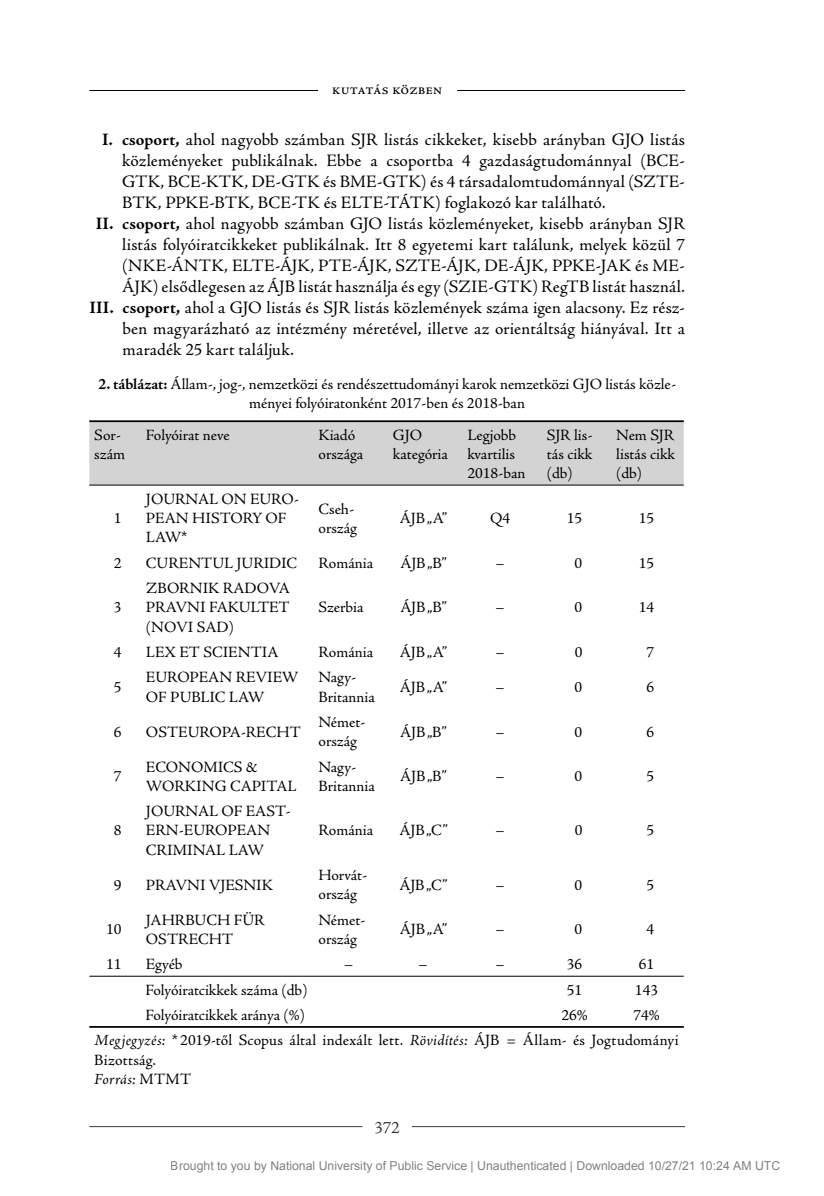
<style>
.page{position:relative;width:824px;height:1196px;background:#fff}
.page>*{position:absolute;margin:0;border:0;box-sizing:border-box;transform-origin:0 0}
.t1{font:17.5px "Adobe Jenson Pro";color:#000}
.t2{font:17.5px "Adobe Jenson Pro";color:#393939}
.t3{font:15.75px/19.2px "Adobe Jenson Pro";color:#000}
.t4{font:12.25px "Arial";color:rgb(0 0 0/.5)}
.s1{color:#fff}
.s2{font-weight:700}
.s3{font-weight:700;font-style:italic}
.s4{font-style:italic}
</style>
<div class="page">
<hr style="left:89px;top:1126px;width:273px;height:1px;background:#393939">
<hr style="left:412px;top:1126px;width:273px;height:1px;background:#393939">
<hr style="left:89px;top:90px;width:596px;height:1px;background:#000">
<div style="left:317px;top:82px;width:139px;height:12px;background:#fff"></div>
<div style="left:89px;top:422px;width:594px;height:62px;background:#d3d3d3"></div>
<hr style="left:89px;top:484px;width:594px;height:1px;background:#000">
<hr style="left:89px;top:420px;width:594px;height:2px;background:#000">
<hr style="left:89px;top:1026px;width:594px;height:1px;background:#000">
<hr style="left:89px;top:976px;width:594px;height:1px;background:#000">
<p class="t3" style="left:332px;top:80px;width:112px">kutatás közben</p>
<p class="t1" style="left:89px;top:133px;width:597px"><span class="s1">II</span><span class="s2">I</span><span class="s3">.</span> <span class="s2">csoport,</span> ahol nagyobb számban SJR listás cikkeket, kisebb arányban GJO listás</p>
<p class="t1" style="left:122px;top:154px;width:564px">közleményeket publikálnak. Ebbe a csoportba 4 gazdaságtudománnyal (BCE-</p>
<p class="t1" style="left:122px;top:175px;width:564px">GTK, BCE-KTK, DE-GTK és BME-GTK) és 4 társadalomtudománnyal (SZTE-</p>
<p class="t1" style="left:122px;top:196px;width:485px">BTK, PPKE-BTK, BCE-TK és ELTE-TÁTK) foglakozó kar található.</p>
<p class="t1" style="left:89px;top:217px;width:597px"><span class="s1">I</span><span class="s2">II. csoport,</span> ahol nagyobb számban GJO listás közleményeket, kisebb arányban SJR</p>
<p class="t1" style="left:122px;top:238px;width:564px">listás folyóiratcikkeket publikálnak. Itt 8 egyetemi kart találunk, melyek közül 7</p>
<p class="t1" style="left:122px;top:259px;width:564px">(NKE-ÁNTK, ELTE-ÁJK, PTE-ÁJK, SZTE-ÁJK, DE-ÁJK, PPKE-JAK és ME-</p>
<p class="t1" style="left:122px;top:280px;width:564px">ÁJK) elsődlegesen az ÁJB listát használja és egy (SZIE-GTK) RegTB listát használ.</p>
<p class="t1" style="left:89px;top:301px;width:597px"><span class="s2">III. csoport,</span> ahol a GJO listás és SJR listás közlemények száma igen alacsony. Ez rész-</p>
<p class="t1" style="left:122px;top:322px;width:564px">ben magyarázható az intézmény méretével, illetve az orientáltság hiányával. Itt a</p>
<p class="t1" style="left:122px;top:343px;width:173px">maradék 25 kart találjuk.</p>
<p class="t3" style="left:98px;top:376px;width:579px;text-align:center"><span class="s2">2. táblázat:</span> Állam-, jog-, nemzetközi és rendészettudományi karok nemzetközi GJO listás közle&shy;ményei folyóiratonként 2017-ben és 2018-ban</p>
<p class="t3" style="left:94px;top:426px;width:32px">Sor&shy;szám</p>
<p class="t3" style="left:146px;top:426px;width:85px">Folyóirat neve</p>
<p class="t3" style="left:318px;top:426px;width:46px">Kiadó országa</p>
<p class="t3" style="left:393px;top:426px;width:56px">GJO kategória</p>
<p class="t3" style="left:467px;top:426px;width:60px">Legjobb kvartilis<br>2018-ban</p>
<p class="t3" style="left:546px;top:426px;width:47px;text-align:justify">SJR lis&shy;tás cikk (db)</p>
<p class="t3" style="left:616px;top:426px;width:60px;text-align:justify">Nem SJR listás cikk (db)</p>
<p class="t3" style="left:114px;top:510px;width:9px">1</p>
<p class="t3" style="left:146px;top:490px;width:155px">JOURNAL ON EURO-<br>PEAN HISTORY OF<br>LAW*</p>
<p class="t3" style="left:318px;top:500px;width:40px">Cseh&shy;ország</p>
<p class="t3" style="left:400px;top:510px;width:49px">ÁJB „A”</p>
<p class="t3" style="left:490px;top:510px;width:22px">Q4</p>
<p class="t3" style="left:566px;top:510px;width:17px">15</p>
<p class="t3" style="left:638px;top:510px;width:17px">15</p>
<p class="t3" style="left:114px;top:554px;width:9px">2</p>
<p class="t3" style="left:146px;top:554px;width:153px">CURENTUL JURIDIC</p>
<p class="t3" style="left:318px;top:554px;width:56px">Románia</p>
<p class="t3" style="left:400px;top:554px;width:48px">ÁJB „B”</p>
<p class="t3" style="left:495px;top:554px;width:11px">–</p>
<p class="t3" style="left:574px;top:554px;width:9px">0</p>
<p class="t3" style="left:638px;top:554px;width:17px">15</p>
<p class="t3" style="left:114px;top:599px;width:9px">3</p>
<p class="t3" style="left:146px;top:580px;width:146px;text-align:justify">ZBORNIK RADOVA PRAVNI FAKULTET (NOVI SAD)</p>
<p class="t3" style="left:318px;top:599px;width:47px">Szerbia</p>
<p class="t3" style="left:400px;top:599px;width:48px">ÁJB „B”</p>
<p class="t3" style="left:495px;top:599px;width:11px">–</p>
<p class="t3" style="left:574px;top:599px;width:9px">0</p>
<p class="t3" style="left:638px;top:599px;width:17px">14</p>
<p class="t3" style="left:114px;top:643px;width:9px">4</p>
<p class="t3" style="left:146px;top:643px;width:134px">LEX ET SCIENTIA</p>
<p class="t3" style="left:318px;top:643px;width:56px">Románia</p>
<p class="t3" style="left:400px;top:643px;width:49px">ÁJB „A”</p>
<p class="t3" style="left:495px;top:643px;width:11px">–</p>
<p class="t3" style="left:574px;top:643px;width:9px">0</p>
<p class="t3" style="left:646px;top:643px;width:9px">7</p>
<p class="t3" style="left:114px;top:678px;width:9px">5</p>
<p class="t3" style="left:146px;top:669px;width:154px">EUROPEAN REVIEW<br>OF PUBLIC LAW</p>
<p class="t3" style="left:318px;top:669px;width:58px">Nagy-<br>Britannia</p>
<p class="t3" style="left:400px;top:678px;width:49px">ÁJB „A”</p>
<p class="t3" style="left:495px;top:678px;width:11px">–</p>
<p class="t3" style="left:574px;top:678px;width:9px">0</p>
<p class="t3" style="left:646px;top:678px;width:9px">6</p>
<p class="t3" style="left:114px;top:723px;width:9px">6</p>
<p class="t3" style="left:146px;top:723px;width:156px">OSTEUROPA-RECHT</p>
<p class="t3" style="left:318px;top:713px;width:48px">Német&shy;ország</p>
<p class="t3" style="left:400px;top:723px;width:48px">ÁJB „B”</p>
<p class="t3" style="left:495px;top:723px;width:11px">–</p>
<p class="t3" style="left:574px;top:723px;width:9px">0</p>
<p class="t3" style="left:646px;top:723px;width:9px">6</p>
<p class="t3" style="left:114px;top:768px;width:9px">7</p>
<p class="t3" style="left:146px;top:758px;width:152px">ECONOMICS &amp;<br>WORKING CAPITAL</p>
<p class="t3" style="left:318px;top:758px;width:58px">Nagy-<br>Britannia</p>
<p class="t3" style="left:400px;top:768px;width:48px">ÁJB „B”</p>
<p class="t3" style="left:495px;top:768px;width:11px">–</p>
<p class="t3" style="left:574px;top:768px;width:9px">0</p>
<p class="t3" style="left:646px;top:768px;width:9px">5</p>
<p class="t3" style="left:114px;top:822px;width:9px">8</p>
<p class="t3" style="left:146px;top:803px;width:146px">JOURNAL OF EAST-<br>ERN-EUROPEAN<br>CRIMINAL LAW</p>
<p class="t3" style="left:318px;top:822px;width:56px">Románia</p>
<p class="t3" style="left:399px;top:822px;width:50px">ÁJB „C”</p>
<p class="t3" style="left:495px;top:822px;width:11px">–</p>
<p class="t3" style="left:574px;top:822px;width:9px">0</p>
<p class="t3" style="left:646px;top:822px;width:9px">5</p>
<p class="t3" style="left:114px;top:876px;width:9px">9</p>
<p class="t3" style="left:146px;top:876px;width:129px">PRAVNI VJESNIK</p>
<p class="t3" style="left:318px;top:866px;width:50px">Horvát&shy;ország</p>
<p class="t3" style="left:399px;top:876px;width:50px">ÁJB „C”</p>
<p class="t3" style="left:495px;top:876px;width:11px">–</p>
<p class="t3" style="left:574px;top:876px;width:9px">0</p>
<p class="t3" style="left:646px;top:876px;width:9px">5</p>
<p class="t3" style="left:106px;top:921px;width:17px">10</p>
<p class="t3" style="left:146px;top:911px;width:120px">JAHRBUCH FÜR<br>OST RECHT</p>
<p class="t3" style="left:318px;top:911px;width:48px">Német&shy;ország</p>
<p class="t3" style="left:400px;top:921px;width:49px">ÁJB „A”</p>
<p class="t3" style="left:495px;top:921px;width:11px">–</p>
<p class="t3" style="left:574px;top:921px;width:9px">0</p>
<p class="t3" style="left:646px;top:921px;width:9px">4</p>
<p class="t3" style="left:106px;top:956px;width:17px">11</p>
<p class="t3" style="left:146px;top:956px;width:38px">Egyéb</p>
<p class="t3" style="left:344px;top:956px;width:11px">–</p>
<p class="t3" style="left:418px;top:956px;width:11px">–</p>
<p class="t3" style="left:495px;top:956px;width:11px">–</p>
<p class="t3" style="left:566px;top:956px;width:17px">36</p>
<p class="t3" style="left:638px;top:956px;width:17px">61</p>
<p class="t3" style="left:145px;top:981px;width:163px">Folyóiratcikkek száma (db)</p>
<p class="t3" style="left:567px;top:981px;width:17px">51</p>
<p class="t3" style="left:635px;top:981px;width:25px">143</p>
<p class="t3" style="left:145px;top:1006px;width:161px">Folyóiratcikkek aránya (%)</p>
<p class="t3" style="left:561px;top:1006px;width:28px">26%</p>
<p class="t3" style="left:94px;top:1003px;width:586px;line-height:25.4px;text-indent:539px">74%<br><span class="s4">Megjegyzés:</span> * 2019-től Scopus által indexált lett. <span class="s4">Rövidítés:</span> ÁJB = Állam- és Jogtudományi</p>
<p class="t3" style="left:94px;top:1051px;width:98px">Bizottság.<br><span class="s4">Forrás:</span> MTMT</p>
<p class="t2" style="left:374px;top:1120px;width:27px">372</p>
<p class="t4" style="left:171px;top:1158px;width:610px">Brought to you by National University of Public Service | Unauthenticated | Downloaded 10/27/21 10:24 AM UTC</p>
</div>
